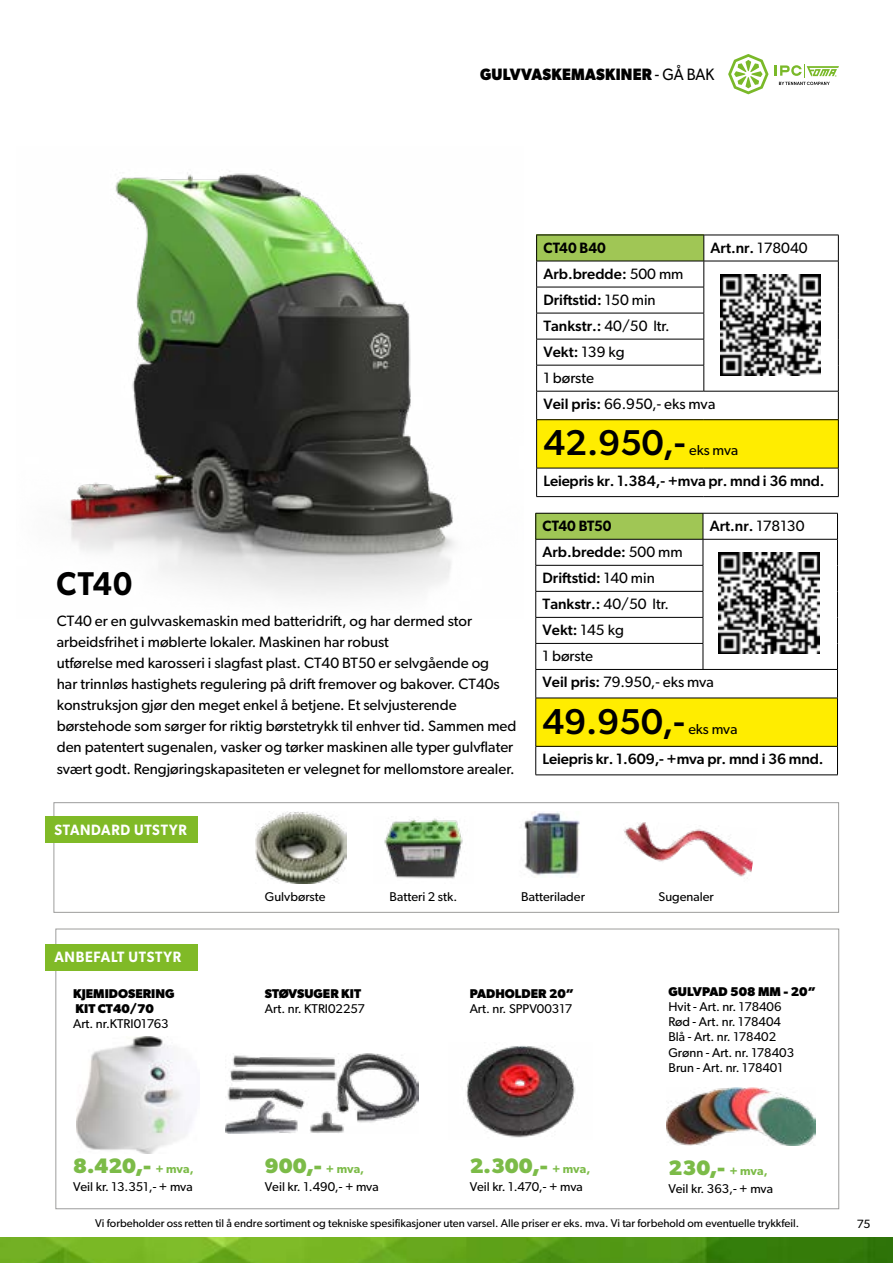
<style>
.page{position:relative;width:893px;height:1263px;background:#fff}
.page>*{position:absolute;margin:0;border:0;box-sizing:border-box;transform-origin:0 0}
.t1{font:500 36px "Gibson";color:#000}
.t2{font:600 33px "Gibson";color:#000;scale:.93 1}
.t3{font:700 21px "Gibson";color:#7cbb48}
.t4{font:700 16.5px "Gibson";letter-spacing:.015em;color:#000;scale:.93 1}
.t5{font:15px/26.1px "Gibson";color:#000}
.t6{font:500 15px "Gibson";letter-spacing:-.01em;color:#000}
.t7{font:600 15px "Gibson";letter-spacing:.045em;color:#fff;scale:.93 1}
.t8{font:600 15px "Gibson";letter-spacing:.01em;color:#000;scale:.93 1}
.t9{font:14.4px "Gibson";color:#000}
.t10{font:12.75px/15.3px "Gibson";color:#000}
.t11{font:700 12.75px/15.3px "Gibson";color:#000}
.t12{font:12px "Gibson";color:#000}
.t13{font:11.25px "Gibson";color:#000}
.s1{font-weight:400}
.s2{font-weight:500}
.s3{font-weight:600;font-size:12px}
</style>
<div class="page">
<img style="left:0;top:1237px;width:893px;height:26px">
<img style="left:64px;top:171px;width:391px;height:425px">
<div style="left:54px;top:802px;width:785px;height:110px;border:1px solid #9d9d9c"></div>
<img style="left:77px;top:1037px;width:115px;height:117px">
<img style="left:226px;top:1053px;width:192px;height:80px">
<img style="left:466px;top:1046px;width:110px;height:92px">
<img style="left:255px;top:812px;width:92px;height:72px">
<img style="left:624px;top:822px;width:129px;height:55px">
<img style="left:524px;top:812px;width:56px;height:64px">
<img style="left:384px;top:818px;width:79px;height:61px">
<div style="left:45px;top:944px;width:152px;height:26px;background:#80ba27"></div>
<div style="left:45px;top:816px;width:152px;height:27px;background:#80ba27"></div>
<svg style="left:537px;top:236px;width:301px;height:260px"></svg>
<div style="left:537px;top:420px;width:301px;height:48px;background:#ffed00"></div>
<hr style="left:536px;top:235px;width:168px;height:1px;background:#000">
<hr style="left:704px;top:235px;width:135px;height:1px;background:#000">
<hr style="left:536px;top:261px;width:168px;height:1px;background:#000">
<hr style="left:704px;top:261px;width:135px;height:1px;background:#000">
<hr style="left:536px;top:287px;width:168px;height:1px;background:#000">
<hr style="left:536px;top:313px;width:168px;height:1px;background:#000">
<hr style="left:536px;top:339px;width:168px;height:1px;background:#000">
<hr style="left:536px;top:365px;width:168px;height:1px;background:#000">
<svg style="left:704px;top:235px;width:1px;height:156px"></svg>
<hr style="left:536px;top:391px;width:168px;height:1px;background:#000">
<svg style="left:536px;top:235px;width:1px;height:184px"></svg>
<hr style="left:704px;top:391px;width:135px;height:1px;background:#000">
<svg style="left:838px;top:235px;width:1px;height:184px"></svg>
<hr style="left:536px;top:419px;width:168px;height:1px;background:#000">
<hr style="left:536px;top:420px;width:1px;height:48px;background:#000">
<hr style="left:704px;top:419px;width:135px;height:1px;background:#000">
<hr style="left:838px;top:420px;width:1px;height:48px;background:#000">
<hr style="left:536px;top:468px;width:168px;height:1px;background:#000">
<svg style="left:536px;top:468px;width:1px;height:28px"></svg>
<hr style="left:704px;top:468px;width:135px;height:1px;background:#000">
<svg style="left:838px;top:468px;width:1px;height:28px"></svg>
<hr style="left:536px;top:496px;width:168px;height:1px;background:#000">
<hr style="left:704px;top:496px;width:135px;height:1px;background:#000">
<img style="left:720px;top:274px;width:101px;height:101px">
<svg style="left:536px;top:514px;width:301px;height:261px"></svg>
<div style="left:536px;top:698px;width:301px;height:48px;background:#ffed00"></div>
<hr style="left:535px;top:513px;width:168px;height:1px;background:#000">
<hr style="left:703px;top:513px;width:135px;height:1px;background:#000">
<hr style="left:535px;top:539px;width:168px;height:1px;background:#000">
<hr style="left:703px;top:539px;width:135px;height:1px;background:#000">
<hr style="left:535px;top:565px;width:168px;height:1px;background:#000">
<hr style="left:535px;top:591px;width:168px;height:1px;background:#000">
<hr style="left:535px;top:617px;width:168px;height:1px;background:#000">
<hr style="left:535px;top:643px;width:168px;height:1px;background:#000">
<svg style="left:703px;top:513px;width:1px;height:156px"></svg>
<hr style="left:535px;top:669px;width:168px;height:1px;background:#000">
<svg style="left:535px;top:513px;width:1px;height:185px"></svg>
<hr style="left:703px;top:669px;width:135px;height:1px;background:#000">
<svg style="left:837px;top:513px;width:1px;height:185px"></svg>
<hr style="left:535px;top:698px;width:168px;height:1px;background:#000">
<hr style="left:535px;top:698px;width:1px;height:48px;background:#000">
<hr style="left:703px;top:698px;width:135px;height:1px;background:#000">
<hr style="left:837px;top:698px;width:1px;height:48px;background:#000">
<hr style="left:535px;top:746px;width:168px;height:1px;background:#000">
<svg style="left:535px;top:746px;width:1px;height:29px"></svg>
<hr style="left:703px;top:746px;width:135px;height:1px;background:#000">
<svg style="left:837px;top:746px;width:1px;height:29px"></svg>
<hr style="left:535px;top:775px;width:168px;height:1px;background:#000">
<hr style="left:703px;top:775px;width:135px;height:1px;background:#000">
<img style="left:718px;top:553px;width:101px;height:100px">
<img style="left:666px;top:1087px;width:150px;height:58px">
<svg style="left:728px;top:54px;width:40px;height:40px"></svg>
<svg style="left:774px;top:64px;width:65px;height:21px"></svg>
<p class="t4" style="left:480px;top:65px;width:253px">GULVVASKEMASKINER <span class="s1">- GÅ BAK</span></p>
<h2 class="t2" style="left:56px;top:564px;width:83px">CT40</h2>
<p class="t5" style="left:57px;top:610px;width:461px;line-height:21px">CT40 er en gulvvaskemaskin med batteridrift, og har dermed stor arbeidsfrihet i møblerte lokaler. Maskinen har robust<br>utførelse med karosseri i slagfast plast. CT40 BT50 er selvgående og<br>har trinnløs hastighets regulering på drift fremover og bakover. CT40s konstruksjon gjør den meget enkel å betjene. Et selvjusterende børstehode som sørger for riktig børstetrykk til enhver tid. Sammen med den patentert sugenalen, vasker og tørker maskinen alle typer gulvflater svært godt. Rengjøringskapasiteten er velegnet for mellomstore arealer.</p>
<p class="t7" style="left:54px;top:820px;width:144px">STANDARD UTSTYR</p>
<p class="t8" style="left:543px;top:238px;width:69px">CT40 B40</p>
<p class="t6" style="left:711px;top:238px;width:98px">Art.nr. <span class="s1">178040</span></p>
<p class="t5" style="left:543px;top:260px;width:173px"><span class="s2">Arb.bredde:</span> 500 mm<br><span class="s2">Driftstid:</span> 150 min<br><span class="s2">Tankstr.:</span> 40/50 ltr.<br><span class="s2">Vekt:</span> 139 kg<br>1 børste<br><span class="s2">Veil pris:</span> 66.950,- eks mva</p>
<h1 class="t1" style="left:543px;top:421px;width:144px">42.950,-</h1>
<p class="t9" style="left:689px;top:442px;width:51px">eks mva</p>
<p class="t6" style="left:543px;top:471px;width:283px">Leiepris kr. 1.384,- +mva pr. mnd i 36 mnd.</p>
<p class="t8" style="left:543px;top:517px;width:76px">CT40 BT50</p>
<p class="t6" style="left:710px;top:517px;width:96px">Art.nr. <span class="s1">178130</span></p>
<p class="t5" style="left:543px;top:538px;width:173px"><span class="s2">Arb.bredde:</span> 500 mm<br><span class="s2">Driftstid:</span> 140 min<br><span class="s2">Tankstr.:</span> 40/50 ltr.<br><span class="s2">Vekt:</span> 145 kg<br>1 børste<br><span class="s2">Veil pris:</span> 79.950,- eks mva</p>
<h1 class="t1" style="left:543px;top:699px;width:144px">49.950,-</h1>
<p class="t9" style="left:688px;top:720px;width:51px">eks mva</p>
<p class="t6" style="left:543px;top:750px;width:282px">Leiepris kr. 1.609,- +mva pr. mnd i 36 mnd.</p>
<p class="t7" style="left:54px;top:948px;width:138px">ANBEFALT UTSTYR</p>
<p class="t11" style="left:73px;top:985px;width:103px">KJEMIDOSERING<br>KIT CT40/70</p>
<p class="t10" style="left:73px;top:1016px;width:97px">Art. nr.KTRI01763</p>
<h3 class="t3" style="left:73px;top:1154px;width:122px">8.420,- <span class="s3">+ mva,</span></h3>
<p class="t10" style="left:73px;top:1179px;width:121px">Veil kr. 13.351,- + mva</p>
<p class="t10" style="left:265px;top:889px;width:62px">Gulvbørste</p>
<p class="t10" style="left:390px;top:889px;width:69px">Batteri 2 stk.</p>
<p class="t10" style="left:521px;top:889px;width:65px">Batterilader</p>
<p class="t10" style="left:658px;top:889px;width:57px">Sugenaler</p>
<p class="t11" style="left:265px;top:985px;width:98px">STØVSUGER KIT</p>
<p class="t10" style="left:265px;top:1001px;width:102px">Art. nr. KTRI02257</p>
<h3 class="t3" style="left:265px;top:1154px;width:101px">900,- <span class="s3">+ mva,</span></h3>
<p class="t10" style="left:265px;top:1179px;width:115px">Veil kr. 1.490,- + mva</p>
<p class="t11" style="left:470px;top:985px;width:106px">PADHOLDER 20”</p>
<p class="t10" style="left:470px;top:1001px;width:104px">Art. nr. SPPV00317</p>
<h3 class="t3" style="left:470px;top:1154px;width:122px">2.300,- <span class="s3">+ mva,</span></h3>
<p class="t10" style="left:470px;top:1179px;width:115px">Veil kr. 1.470,- + mva</p>
<p class="t11" style="left:668px;top:983px;width:149px">GULVPAD 508 MM - 20”</p>
<p class="t10" style="left:668px;top:998px;width:127px">Hvit - Art. nr. 178406<br>Rød - Art. nr. 178404<br>Blå - Art. nr. 178402<br>Grønn - Art. nr. 178403<br>Brun - Art. nr. 178401</p>
<h3 class="t3" style="left:668px;top:1155px;width:101px">230,- <span class="s3">+ mva,</span></h3>
<p class="t10" style="left:668px;top:1181px;width:106px">Veil kr. 363,- + mva</p>
<p class="t13" style="left:95px;top:1217px;width:705px">Vi forbeholder oss retten til å endre sortiment og tekniske spesifikasjoner uten varsel. Alle priser er eks. mva. Vi tar forbehold om eventuelle trykkfeil.</p>
<p class="t12" style="left:857px;top:1216px;width:15px">75</p>
</div>
